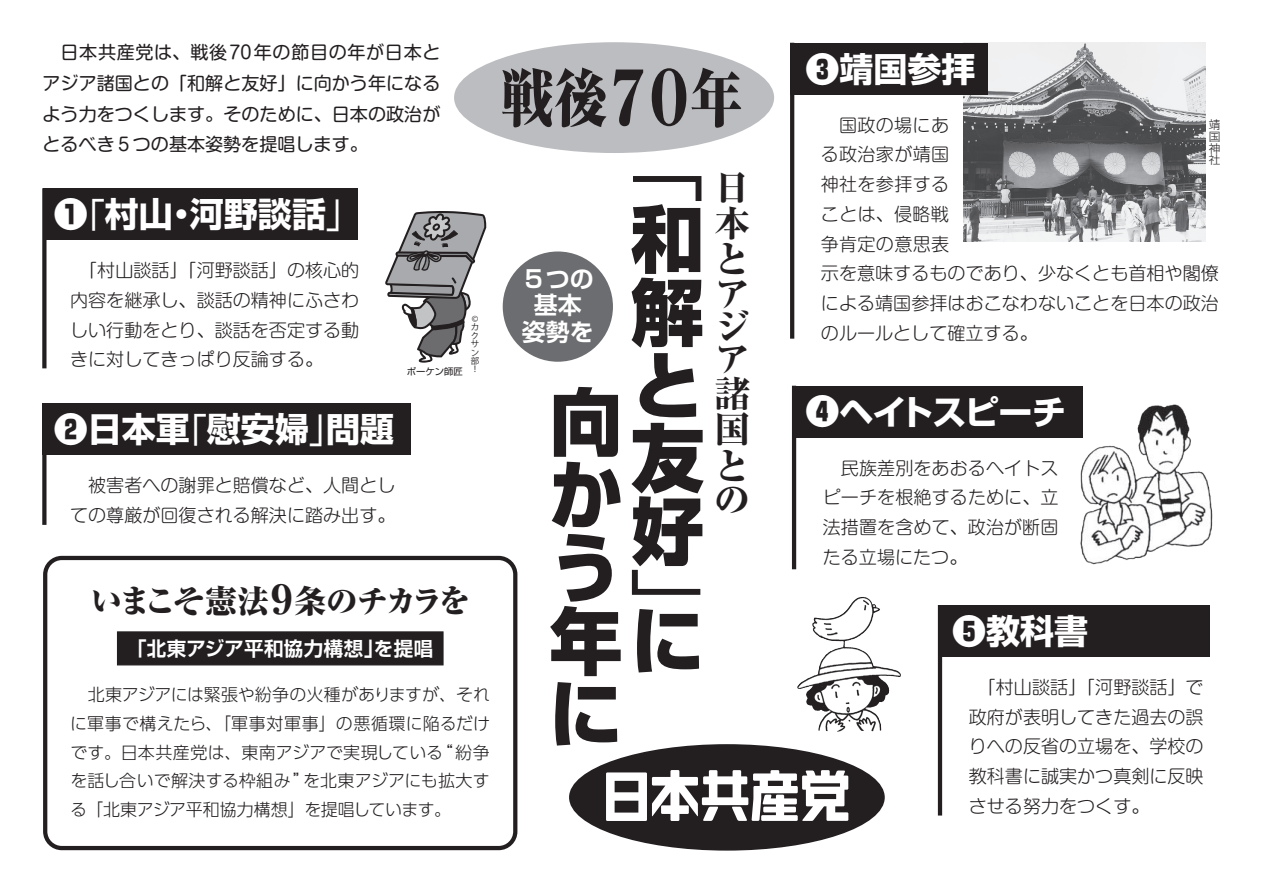
<style>
.page{position:relative;width:1263px;height:893px;background:#fff}
.page>*{position:absolute;margin:0;border:0;box-sizing:border-box;transform-origin:0 0}
.t1{font:800 73.05px/73.1px "Shin Go Pr 5";color:#231f20}
.t2{font:73.05px "Shin Go Pr 5";color:#231f20}
.t3{font:800 expanded 63px "Ryumin Pr 5";color:#231f20;scale:.85 1}
.t4{font:800 36.3px/34.7px "Ryumin Pr 5";color:#231f20}
.t5{font:700 34.05px "Shin Go Pr 5";color:#fff}
.t6{font:700 34.05px "Shin Go Pr 5";letter-spacing:-.025em;color:#fff}
.t7{font:800 expanded 31.95px "Ryumin Pro";letter-spacing:-.11em;color:#231f20}
.t8{font:700 23.85px/26.5px "Shin Go Pr 5 De";color:#fff;text-align:center}
.t9{font:700 19.5px "Shin Go Pro De";letter-spacing:.02em;color:#fff}
.t10{font:300 18px/29.7px "Shin M Go Pro";color:#231f20;text-align:justify}
.t11{font:18px/30.9px "Shin M Go Pro";color:#231f20;text-align:justify}
.t12{font:300 16.95px/28.7px "UD Shin Go Pro";color:#231f20;text-align:justify}
.t13{font:300 11.7px/11.7px "Shin Go Pr 5";color:#231f20;text-align:justify}
.t14{font:9.3px "Shin Go Pr 5";color:#231f20}
.t15{font:8.55px/8.2px "Koz Go Pro";color:#231f20;text-align:justify}
.s1{font-size:74.4px}
.s2{font-weight:900}
.s3{font-weight:400}
.s4{font-size:39.6px}
</style>
<div class="page">
<img style="left:964px;top:43px;width:241px;height:198px">
<div style="left:117px;top:631px;width:327px;height:34px;background:#231f20;border:1px solid #231f20"></div>
<div style="left:790px;top:43px;width:198px;height:51px;background:#231f20"></div>
<div style="left:454px;top:42px;width:320px;height:111px;background:#bcbdc0;border-radius:50%"></div>
<svg style="left:790px;top:94px;width:4px;height:245px"></svg>
<img style="left:812px;top:597px;width:49px;height:55px">
<div style="left:43px;top:188px;width:315px;height:52px;background:#231f20"></div>
<div style="left:42px;top:188px;width:5px;height:180px;background:#231f20"></div>
<div style="left:43px;top:403px;width:368px;height:52px;background:#231f20"></div>
<div style="left:42px;top:403px;width:5px;height:122px;background:#231f20"></div>
<div style="left:792px;top:386px;width:291px;height:51px;background:#231f20"></div>
<hr style="left:792px;top:386px;width:4px;height:183px;background:#231f20">
<div style="left:938px;top:605px;width:271px;height:52px;background:#231f20"></div>
<hr style="left:938px;top:605px;width:4px;height:210px;background:#231f20">
<img style="left:1065px;top:404px;width:148px;height:161px">
<div style="left:43px;top:556px;width:474px;height:294px;border:4px solid #231f20;border-radius:17px"></div>
<div style="left:569px;top:744px;width:316px;height:107px;background:#231f20;border-radius:50%"></div>
<svg style="left:606px;top:770px;width:242px;height:51px"></svg>
<svg style="left:385px;top:211px;width:101px;height:152px"></svg>
<div style="left:503px;top:251px;width:110px;height:111px;background:#6c6d70;border-radius:50%"></div>
<p class="t11" style="left:43px;top:34px;width:399px">　日本共産党は、戦後70年の節目の年が日本とアジア諸国との「和解と友好」に向かう年になるよう力をつくします。そのために、日本の政治がとるべき５つの基本姿勢を提唱します。</p>
<h2 class="t3" style="left:500px;top:48px;width:287px">戦後<span class="s1">７０</span>年</h2>
<h1 class="t2" style="left:630px;top:106px;width:73px">「</h1>
<h1 class="t1" style="left:631px;top:198px;width:74px;text-align:justify">和解と友好</h1>
<h1 class="t2" style="left:630px;top:545px;width:72px">」</h1>
<h1 class="t1" style="left:549px;top:600px;width:151px">年に</h1>
<h3 class="t5" style="left:54px;top:187px;width:308px"><span class="s2">❶</span><span class="s3">「</span>村山・河野談話<span class="s3">」</span></h3>
<p class="t10" style="left:70px;top:253px;width:291px">　「村山談話」「河野談話」の核心的内容を継承し、談話の精神にふさわしい行動をとり、談話を否定する動きに対してきっぱり反論する。</p>
<h3 class="t8" style="left:522px;top:263px;width:73px">５つの基本姿勢を</h3>
<h1 class="t1" style="left:549px;top:198px;width:76px;line-height:146.1px">　向</h1>
<h1 class="t1" style="left:549px;top:454px;width:73px">かう</h1>
<p class="t15" style="left:471px;top:315px;width:10px">©カクサン部！</p>
<p class="t14" style="left:407px;top:364px;width:58px">ポーケン師匠</p>
<h3 class="t5" style="left:54px;top:402px;width:342px"><span class="s2">❷</span>日本軍<span class="s3">「</span>慰安婦<span class="s3">」</span>問題</h3>
<p class="t10" style="left:70px;top:468px;width:327px">　被害者への謝罪と賠償など、人間としての尊厳が回復される解決に踏み出す。</p>
<h3 class="t7" style="left:91px;top:575px;width:381px">いまこそ憲法<span class="s4">９</span>条のチカラを</h3>
<p class="t9" style="left:127px;top:632px;width:307px">「北東アジア平和協力構想」を提唱</p>
<p class="t12" style="left:70px;top:680px;width:421px">　北東アジアには緊張や紛争の火種がありますが、それに軍事で構えたら、「軍事対軍事」の悪循環に陥るだけです。日本共産党は、東南アジアで実現している“紛争を話し合いで解決する枠組み”を北東アジアにも拡大する「北東アジア平和協力構想」を提唱しています。</p>
<h1 class="t1" style="left:549px;top:672px;width:69px">に</h1>
<h3 class="t4" style="left:714px;top:167px;width:37px;line-height:36.3px">日本と</h3>
<h3 class="t4" style="left:714px;top:274px;width:37px;text-align:justify">アジア諸国と</h3>
<h3 class="t4" style="left:714px;top:480px;width:35px">の</h3>
<h3 class="t5" style="left:805px;top:42px;width:172px"><span class="s2">❸</span>靖国参拝</h3>
<p class="t10" style="left:821px;top:108px;width:399px;text-align:left">　国政の場にあ<br>る政治家が靖国<br>神社を参拝する<br>ことは、侵略戦<br>争肯定の意思表<br>示を意味するものであり、少なくとも首相や閣僚による靖国参拝はおこなわないことを日本の政治のルールとして確立する。</p>
<p class="t13" style="left:1209px;top:118px;width:13px">靖国神社</p>
<h3 class="t6" style="left:805px;top:385px;width:262px"><span class="s2">❹</span>ヘイトスピーチ</h3>
<p class="t10" style="left:823px;top:451px;width:237px">　民族差別をあおるヘイトスピーチを根絶するために、立法措置を含めて、政治が断固たる立場にたつ。</p>
<h3 class="t5" style="left:952px;top:604px;width:138px"><span class="s2">❺</span>教科書</h3>
<p class="t10" style="left:969px;top:670px;width:236px">　「村山談話」「河野談話」で政府が表明してきた過去の誤りへの反省の立場を、学校の教科書に誠実かつ真剣に反映させる努力をつくす。</p>
</div>
